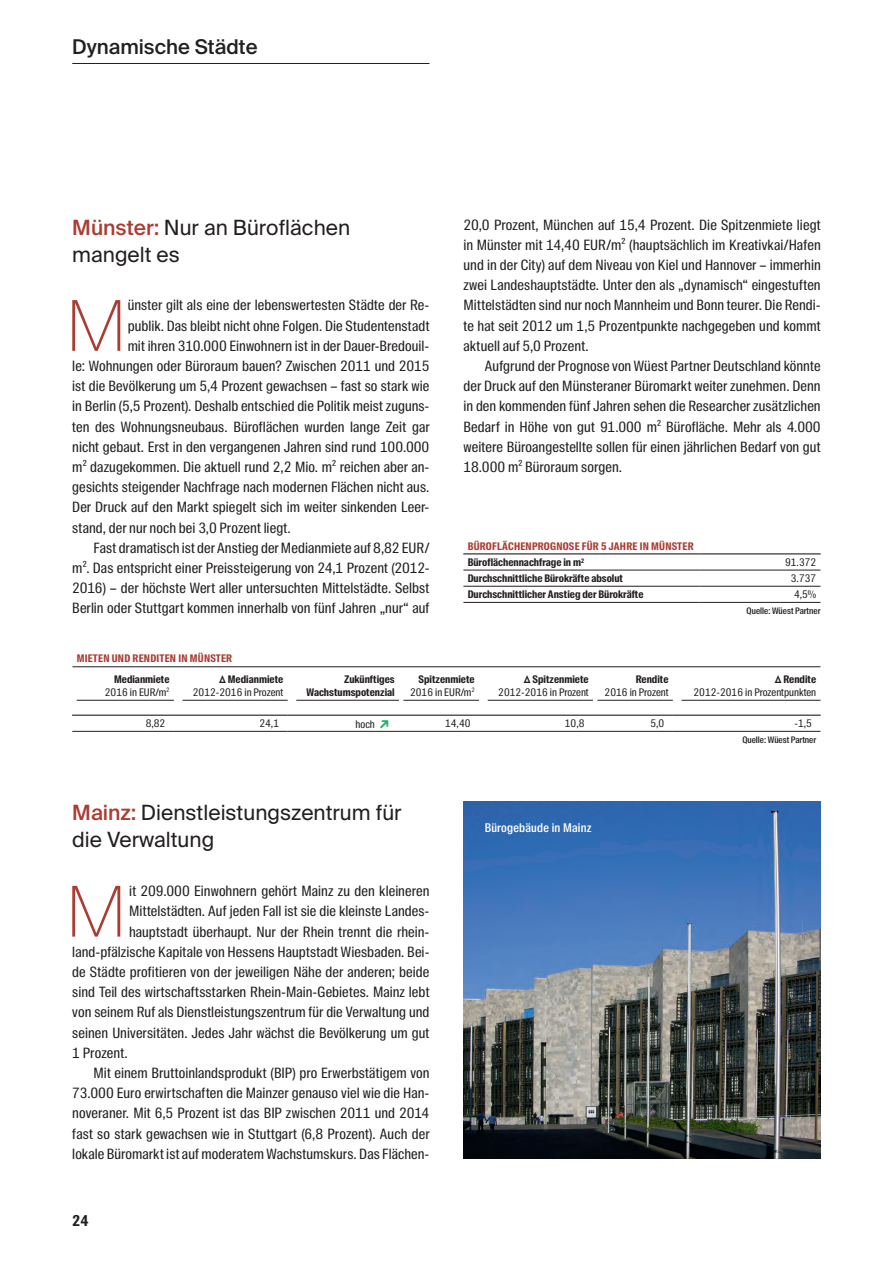
<style>
.page{position:relative;width:893px;height:1263px;background:#fff}
.page>*{position:absolute;margin:0;border:0;box-sizing:border-box;transform-origin:0 0}
.t1{font:100 69.9px "Suisse Intl";color:#aa3d33}
.t2{font:21px/27px "Suisse Intl";color:#231f20}
.t3{font:500 20.4px "Suisse Intl";color:#231f20}
.t4{font:700 15px "Suisse Intl Cond";color:#231f20}
.t5{font:14.25px/20.2px "Suisse Intl Cond";letter-spacing:.005em;color:#231f20;text-align:justify}
.t6{font:500 12px "Suisse Intl Cond";letter-spacing:.02em;color:#fff}
.t7{font:700 10.5px/12.6px "Suisse Intl Cond";color:#231f20;text-align:right}
.t8{font:10.5px "Suisse Intl Cond";color:#231f20}
.t9{font:700 10.5px/16.4px "Suisse Intl Cond";letter-spacing:.02em;color:#aa3d33}
.t10{font:500 9px "Suisse Intl Cond";color:#231f20}
.s1{font-weight:500;color:#aa3d33}
.s2{color:#231f20}
.s3{font-weight:400}
.s4{font-weight:700;font-size:14.4px;color:#1eb26a}
</style>
<div class="page">
<hr style="left:463px;top:570px;width:237px;height:1px;background:#231f20">
<hr style="left:700px;top:570px;width:120px;height:1px;background:#231f20">
<hr style="left:463px;top:586px;width:237px;height:1px;background:#231f20">
<hr style="left:700px;top:586px;width:120px;height:1px;background:#231f20">
<hr style="left:463px;top:602px;width:237px;height:1px;background:#231f20">
<hr style="left:700px;top:602px;width:120px;height:1px;background:#231f20">
<hr style="left:463px;top:553px;width:237px;height:1px;background:#231f20">
<hr style="left:700px;top:553px;width:121px;height:1px;background:#231f20">
<hr style="left:72px;top:731px;width:102px;height:1px;background:#231f20">
<hr style="left:174px;top:731px;width:114px;height:1px;background:#231f20">
<hr style="left:288px;top:731px;width:111px;height:1px;background:#231f20">
<hr style="left:399px;top:731px;width:80px;height:1px;background:#231f20">
<hr style="left:479px;top:731px;width:114px;height:1px;background:#231f20">
<hr style="left:593px;top:731px;width:80px;height:1px;background:#231f20">
<hr style="left:673px;top:731px;width:147px;height:1px;background:#231f20">
<hr style="left:72px;top:715px;width:102px;height:1px;background:#231f20">
<hr style="left:174px;top:715px;width:114px;height:1px;background:#231f20">
<hr style="left:288px;top:715px;width:111px;height:1px;background:#231f20">
<hr style="left:399px;top:715px;width:80px;height:1px;background:#231f20">
<hr style="left:479px;top:715px;width:114px;height:1px;background:#231f20">
<hr style="left:593px;top:715px;width:80px;height:1px;background:#231f20">
<hr style="left:673px;top:715px;width:148px;height:1px;background:#231f20">
<hr style="left:72px;top:666px;width:748px;height:1px;background:#231f20">
<hr style="left:77px;top:700px;width:97px;height:1px;background:#231f20">
<hr style="left:183px;top:700px;width:105px;height:1px;background:#231f20">
<hr style="left:296px;top:700px;width:103px;height:1px;background:#231f20">
<hr style="left:403px;top:700px;width:76px;height:1px;background:#231f20">
<hr style="left:488px;top:700px;width:105px;height:1px;background:#231f20">
<hr style="left:597px;top:700px;width:76px;height:1px;background:#231f20">
<hr style="left:681px;top:700px;width:139px;height:1px;background:#231f20">
<img style="left:463px;top:801px;width:358px;height:358px">
<hr style="left:72px;top:63px;width:357px;height:1px;background:#231f20">
<h3 class="t3" style="left:72px;top:35px;width:187px">Dynamische Städte</h3>
<h2 class="t2" style="left:72px;top:214px;width:279px"><span class="s1">Münster:</span> Nur an Büroflächen mangelt es</h2>
<h1 class="t1" style="left:66px;top:286px;width:62px">M</h1>
<p class="t5" style="left:128px;top:295px;width:303px">ünster gilt als eine der lebenswertesten Städte der Re-</p>
<p class="t5" style="left:128px;top:315px;width:303px">publik. Das bleibt nicht ohne Folgen. Die Studentenstadt</p>
<p class="t5" style="left:128px;top:336px;width:303px">mit ihren 310.000 Einwohnern ist in der Dauer-Bredouil-</p>
<p class="t5" style="left:72px;top:356px;width:359px">le: Wohnungen oder Büroraum bauen? Zwischen 2011 und 2015</p>
<p class="t5" style="left:72px;top:376px;width:359px">ist die Bevölkerung um 5,4 Prozent gewachsen – fast so stark wie</p>
<p class="t5" style="left:72px;top:396px;width:359px">in Berlin (5,5 Prozent). Deshalb entschied die Politik meist zuguns-</p>
<p class="t5" style="left:72px;top:416px;width:359px">ten des Wohnungsneubaus. Büroflächen wurden lange Zeit gar</p>
<p class="t5" style="left:72px;top:437px;width:359px">nicht gebaut. Erst in den vergangenen Jahren sind rund 100.000</p>
<p class="t5" style="left:72px;top:457px;width:359px">m² dazugekommen. Die aktuell rund 2,2 Mio. m² reichen aber an-</p>
<p class="t5" style="left:72px;top:477px;width:359px">gesichts steigender Nachfrage nach modernen Flächen nicht aus.</p>
<p class="t5" style="left:72px;top:497px;width:359px">Der Druck auf den Markt spiegelt sich im weiter sinkenden Leer-</p>
<p class="t5" style="left:72px;top:517px;width:220px">stand, der nur noch bei 3,0 Prozent liegt.</p>
<p class="t5" style="left:94px;top:538px;width:337px">Fast dramatisch ist der Anstieg der Medianmiete auf 8,82 EUR/</p>
<p class="t5" style="left:72px;top:558px;width:359px">m². Das entspricht einer Preissteigerung von 24,1 Prozent (2012-</p>
<p class="t5" style="left:72px;top:578px;width:359px">2016) – der höchste Wert aller untersuchten Mittelstädte. Selbst</p>
<p class="t5" style="left:72px;top:598px;width:359px">Berlin oder Stuttgart kommen innerhalb von fünf Jahren „nur“ auf</p>
<p class="t5" style="left:463px;top:214px;width:359px">20,0 Prozent, München auf 15,4 Prozent. Die Spitzenmiete liegt in Münster mit 14,40 EUR/m² (hauptsächlich im Kreativkai/Hafen und in der City) auf dem Niveau von Kiel und Hannover – immerhin zwei Landeshauptstädte. Unter den als „dynamisch“ eingestuften Mittelstädten sind nur noch Mannheim und Bonn teurer. Die Rendi&shy;te hat seit 2012 um 1,5 Prozentpunkte nachgegeben und kommt aktuell auf 5,0 Prozent.</p>
<p class="t5" style="left:463px;top:356px;width:359px;text-indent:21px">Aufgrund der Prognose von Wüest Partner Deutschland könnte der Druck auf den Münsteraner Büromarkt weiter zunehmen. Denn in den kommenden fünf Jahren sehen die Researcher zusätzlichen Bedarf in Höhe von gut 91.000 m² Bürofläche. Mehr als 4.000 weitere Büroangestellte sollen für einen jährlichen Bedarf von gut 18.000 m² Büroraum sorgen.</p>
<p class="t9" style="left:468px;top:538px;width:227px">BÜROFLÄCHENPROGNOSE FÜR 5 JAHRE IN MÜNSTER<br><span class="s2">Büroflächennachfrage in m</span><sup>2</sup></p>
<p class="t8" style="left:785px;top:556px;width:33px">91.372</p>
<p class="t7" style="left:468px;top:572px;width:157px">Durchschnittliche Bürokräfte absolut</p>
<p class="t8" style="left:791px;top:572px;width:27px">3.737</p>
<p class="t7" style="left:468px;top:588px;width:177px">Durchschnittlicher Anstieg der Bürokräfte</p>
<p class="t8" style="left:794px;top:589px;width:24px">4,5%</p>
<p class="t10" style="left:747px;top:605px;width:75px">Quelle: Wüest Partner</p>
<p class="t9" style="left:77px;top:650px;width:157px">MIETEN UND RENDITEN IN MÜNSTER</p>
<p class="t7" style="left:105px;top:673px;width:66px">Medianmiete<br><span class="s3">2016 in EUR/m</span><sup>2</sup></p>
<p class="t7" style="left:219px;top:673px;width:66px">∆ Medianmiete</p>
<p class="t8" style="left:193px;top:686px;width:92px">2012-2016 in Prozent</p>
<p class="t7" style="left:307px;top:673px;width:90px">Zukünftiges<br>Wachstumspotenzial</p>
<p class="t7" style="left:410px;top:673px;width:66px">Spitzenmiete<br><span class="s3">2016 in EUR/m</span><sup>2</sup></p>
<p class="t7" style="left:524px;top:673px;width:66px">∆ Spitzenmiete</p>
<p class="t8" style="left:498px;top:686px;width:92px">2012-2016 in Prozent</p>
<p class="t7" style="left:636px;top:673px;width:34px">Rendite</p>
<p class="t8" style="left:605px;top:686px;width:65px">2016 in Prozent</p>
<p class="t7" style="left:775px;top:673px;width:43px">∆ Rendite</p>
<p class="t8" style="left:694px;top:686px;width:124px">2012-2016 in Prozentpunkten</p>
<p class="t8" style="left:146px;top:717px;width:21px">8,82</p>
<p class="t8" style="left:259px;top:717px;width:21px">24,1</p>
<p class="t8" style="left:355px;top:718px;width:36px">hoch <span class="s4">↗</span></p>
<p class="t8" style="left:445px;top:717px;width:27px">14,40</p>
<p class="t8" style="left:565px;top:717px;width:21px">10,8</p>
<p class="t8" style="left:650px;top:717px;width:15px">5,0</p>
<p class="t8" style="left:794px;top:717px;width:19px">-1,5</p>
<p class="t10" style="left:742px;top:734px;width:75px">Quelle: Wüest Partner</p>
<h2 class="t2" style="left:72px;top:799px;width:331px"><span class="s1">Mainz:</span> Dienstleistungszentrum für die Verwaltung</h2>
<h1 class="t1" style="left:66px;top:871px;width:62px">M</h1>
<p class="t5" style="left:129px;top:881px;width:302px">it 209.000 Einwohnern gehört Mainz zu den kleineren</p>
<p class="t5" style="left:129px;top:901px;width:302px">Mittelstädten. Auf jeden Fall ist sie die kleinste Landes-</p>
<p class="t5" style="left:129px;top:921px;width:302px">hauptstadt überhaupt. Nur der Rhein trennt die rhein-</p>
<p class="t5" style="left:72px;top:942px;width:359px">land-pfälzische Kapitale von Hessens Hauptstadt Wiesbaden. Bei-</p>
<p class="t5" style="left:72px;top:962px;width:359px">de Städte profitieren von der jeweiligen Nähe der anderen; beide</p>
<p class="t5" style="left:72px;top:982px;width:359px">sind Teil des wirtschaftsstarken Rhein-Main-Gebietes. Mainz lebt</p>
<p class="t5" style="left:72px;top:1002px;width:359px">von seinem Ruf als Dienstleistungszentrum für die Verwaltung und</p>
<p class="t5" style="left:72px;top:1022px;width:359px">seinen Universitäten. Jedes Jahr wächst die Bevölkerung um gut</p>
<p class="t5" style="left:72px;top:1043px;width:57px">1 Prozent.</p>
<p class="t5" style="left:94px;top:1063px;width:337px">Mit einem Bruttoinlandsprodukt (BIP) pro Erwerbstätigem von</p>
<p class="t5" style="left:72px;top:1083px;width:359px">73.000 Euro erwirtschaften die Mainzer genauso viel wie die Han-</p>
<p class="t5" style="left:72px;top:1103px;width:359px">noveraner. Mit 6,5 Prozent ist das BIP zwischen 2011 und 2014</p>
<p class="t5" style="left:72px;top:1123px;width:359px">fast so stark gewachsen wie in Stuttgart (6,8 Prozent). Auch der</p>
<p class="t5" style="left:72px;top:1144px;width:359px">lokale Büromarkt ist auf moderatem Wachstumskurs. Das Flächen-</p>
<p class="t4" style="left:72px;top:1212px;width:18px">24</p>
<p class="t6" style="left:485px;top:821px;width:108px">Bürogebäude in Mainz</p>
</div>
